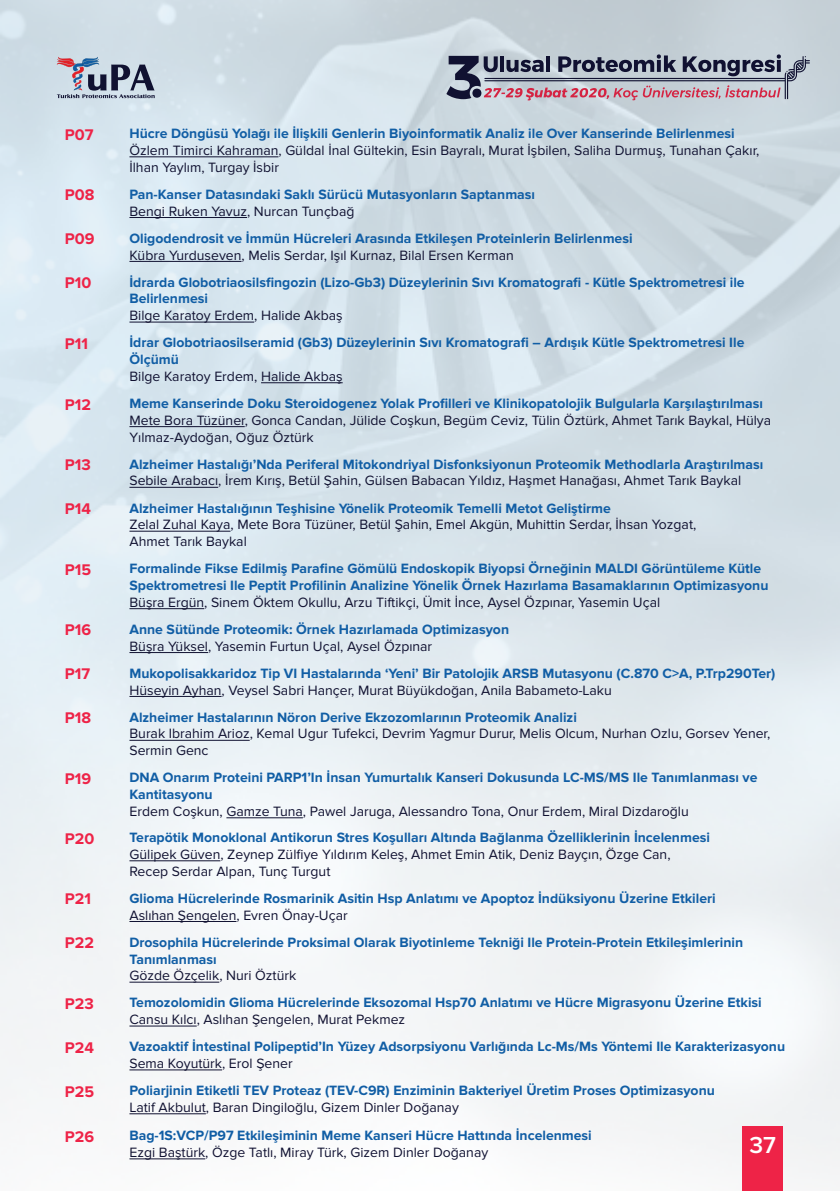
<style>
.page{position:relative;width:840px;height:1191px;background:#fff}
.page>*{position:absolute;margin:0;border:0;box-sizing:border-box;transform-origin:0 0}
.t1{font:600 24px "Proxima Nova";color:#fff}
.t2{font:700 16px "Proxima Nova";color:#ee2347}
.t3{font:700 14px/16.8px "Proxima Nova";color:#115ea5}
.t4{font:14px/16.8px "Proxima Nova";color:#101131}
</style>
<div class="page">
<img style="left:0;top:0;width:839px;height:1191px">
<svg style="left:56px;top:57px;width:99px;height:41px;background:#9ca2b3"></svg>
<svg style="left:446px;top:54px;width:363px;height:46px;background:#9b97a6"></svg>
<div style="left:742px;top:1126px;width:40px;height:65px;background:#ee2347"></div>
<hr style="left:129px;top:156px;width:149px;height:1px;background:#101131">
<hr style="left:129px;top:217px;width:118px;height:1px;background:#101131">
<hr style="left:129px;top:261px;width:112px;height:1px;background:#101131">
<hr style="left:129px;top:322px;width:125px;height:1px;background:#101131">
<hr style="left:261px;top:382px;width:81px;height:1px;background:#101131">
<hr style="left:129px;top:426px;width:115px;height:1px;background:#101131">
<hr style="left:129px;top:487px;width:89px;height:1px;background:#101131">
<hr style="left:129px;top:531px;width:101px;height:1px;background:#101131">
<hr style="left:129px;top:608px;width:75px;height:1px;background:#101131">
<hr style="left:129px;top:652px;width:79px;height:1px;background:#101131">
<hr style="left:129px;top:696px;width:92px;height:1px;background:#101131">
<hr style="left:129px;top:740px;width:120px;height:1px;background:#101131">
<hr style="left:226px;top:817px;width:77px;height:1px;background:#101131">
<hr style="left:129px;top:860px;width:91px;height:1px;background:#101131">
<hr style="left:129px;top:921px;width:107px;height:1px;background:#101131">
<hr style="left:129px;top:981px;width:90px;height:1px;background:#101131">
<hr style="left:129px;top:1025px;width:68px;height:1px;background:#101131">
<hr style="left:129px;top:1069px;width:93px;height:1px;background:#101131">
<hr style="left:129px;top:1113px;width:77px;height:1px;background:#101131">
<hr style="left:129px;top:1158px;width:76px;height:1px;background:#101131">
<p class="t2" style="left:65px;top:125px;width:30px">P07</p>
<p class="t3" style="left:129px;top:125px;width:606px">Hücre Döngüsü Yolağı ile İlişkili Genlerin Biyoinformatik Analiz ile Over Kanserinde Belirlenmesi</p>
<p class="t4" style="left:129px;top:142px;width:631px">Özlem Timirci Kahraman, Güldal İnal Gültekin, Esin Bayralı, Murat İşbilen, Saliha Durmuş, Tunahan Çakır,<br>İlhan Yaylım, Turgay İsbir</p>
<p class="t2" style="left:65px;top:186px;width:31px">P08</p>
<p class="t3" style="left:129px;top:186px;width:407px">Pan-Kanser Datasındaki Saklı Sürücü Mutasyonların Saptanması</p>
<p class="t4" style="left:129px;top:203px;width:226px">Bengi Ruken Yavuz, Nurcan Tunçbağ</p>
<p class="t2" style="left:65px;top:230px;width:31px">P09</p>
<p class="t3" style="left:129px;top:230px;width:504px">Oligodendrosit ve İmmün Hücreleri Arasında Etkileşen Proteinlerin Belirlenmesi</p>
<p class="t4" style="left:129px;top:247px;width:386px">Kübra Yurduseven, Melis Serdar, Işıl Kurnaz, Bilal Ersen Kerman</p>
<p class="t2" style="left:65px;top:274px;width:28px">P10</p>
<p class="t3" style="left:129px;top:274px;width:616px">İdrarda Globotriaosilsfingozin (Lizo-Gb3) Düzeylerinin Sıvı Kromatografi - Kütle Spektrometresi ile<br>Belirlenmesi</p>
<p class="t4" style="left:129px;top:307px;width:214px">Bilge Karatoy Erdem, Halide Akbaş</p>
<p class="t2" style="left:65px;top:334px;width:25px">P11</p>
<p class="t3" style="left:129px;top:334px;width:616px">İdrar Globotriaosilseramid (Gb3) Düzeylerinin Sıvı Kromatografi – Ardışık Kütle Spektrometresi Ile<br>Ölçümü</p>
<p class="t4" style="left:129px;top:368px;width:214px">Bilge Karatoy Erdem, Halide Akbaş</p>
<p class="t2" style="left:65px;top:395px;width:28px">P12</p>
<p class="t3" style="left:129px;top:395px;width:634px">Meme Kanserinde Doku Steroidogenez Yolak Profilleri ve Klinikopatolojik Bulgularla Karşılaştırılması</p>
<p class="t4" style="left:129px;top:412px;width:642px">Mete Bora Tüzüner, Gonca Candan, Jülide Coşkun, Begüm Ceviz, Tülin Öztürk, Ahmet Tarık Baykal, Hülya<br>Yılmaz-Aydoğan, Oğuz Öztürk</p>
<p class="t2" style="left:65px;top:456px;width:27px">P13</p>
<p class="t3" style="left:129px;top:456px;width:635px">Alzheimer Hastalığı’Nda Periferal Mitokondriyal Disfonksiyonun Proteomik Methodlarla Araştırılması</p>
<p class="t4" style="left:129px;top:472px;width:613px">Sebile Arabacı, İrem Kırış, Betül Şahin, Gülsen Babacan Yıldız, Haşmet Hanağası, Ahmet Tarık Baykal</p>
<p class="t2" style="left:65px;top:499px;width:28px">P14</p>
<p class="t3" style="left:129px;top:500px;width:482px">Alzheimer Hastalığının Teşhisine Yönelik Proteomik Temelli Metot Geliştirme</p>
<p class="t4" style="left:129px;top:516px;width:568px">Zelal Zuhal Kaya, Mete Bora Tüzüner, Betül Şahin, Emel Akgün, Muhittin Serdar, İhsan Yozgat,<br>Ahmet Tarık Baykal</p>
<p class="t2" style="left:65px;top:560px;width:28px">P15</p>
<p class="t3" style="left:129px;top:560px;width:640px">Formalinde Fikse Edilmiş Parafine Gömülü Endoskopik Biyopsi Örneğinin MALDI Görüntüleme Kütle<br>Spektrometresi Ile Peptit Profilinin Analizine Yönelik Örnek Hazırlama Basamaklarının Optimizasyonu</p>
<p class="t4" style="left:129px;top:594px;width:532px">Büşra Ergün, Sinem Öktem Okullu, Arzu Tiftikçi, Ümit İnce, Aysel Özpınar, Yasemin Uçal</p>
<p class="t2" style="left:65px;top:621px;width:28px">P16</p>
<p class="t3" style="left:129px;top:621px;width:381px">Anne Sütünde Proteomik: Örnek Hazırlamada Optimizasyon</p>
<p class="t4" style="left:129px;top:638px;width:304px">Büşra Yüksel, Yasemin Furtun Uçal, Aysel Özpınar</p>
<p class="t2" style="left:65px;top:665px;width:27px">P17</p>
<p class="t3" style="left:129px;top:665px;width:647px">Mukopolisakkaridoz Tip VI Hastalarında ‘Yeni’ Bir Patolojik ARSB Mutasyonu (C.870 C&gt;A, P.Trp290Ter)</p>
<p class="t4" style="left:129px;top:681px;width:483px">Hüseyin Ayhan, Veysel Sabri Hançer, Murat Büyükdoğan, Anila Babameto-Laku</p>
<p class="t2" style="left:65px;top:708px;width:28px">P18</p>
<p class="t3" style="left:129px;top:709px;width:448px">Alzheimer Hastalarının Nöron Derive Ekzozomlarının Proteomik Analizi</p>
<p class="t4" style="left:129px;top:725px;width:642px">Burak Ibrahim Arioz, Kemal Ugur Tufekci, Devrim Yagmur Durur, Melis Olcum, Nurhan Ozlu, Gorsev Yener,<br>Sermin Genc</p>
<p class="t2" style="left:65px;top:769px;width:28px">P19</p>
<p class="t3" style="left:129px;top:769px;width:629px">DNA Onarım Proteini PARP1’In İnsan Yumurtalık Kanseri Dokusunda LC-MS/MS Ile Tanımlanması ve<br>Kantitasyonu</p>
<p class="t4" style="left:129px;top:803px;width:560px">Erdem Coşkun, Gamze Tuna, Pawel Jaruga, Alessandro Tona, Onur Erdem, Miral Dizdaroğlu</p>
<p class="t2" style="left:65px;top:829px;width:31px">P20</p>
<p class="t3" style="left:129px;top:829px;width:581px">Terapötik Monoklonal Antikorun Stres Koşulları Altında Bağlanma Özelliklerinin İncelenmesi</p>
<p class="t4" style="left:129px;top:846px;width:542px">Gülipek Güven, Zeynep Zülfiye Yıldırım Keleş, Ahmet Emin Atik, Deniz Bayçın, Özge Can,<br>Recep Serdar Alpan, Tunç Turgut</p>
<p class="t2" style="left:65px;top:890px;width:28px">P21</p>
<p class="t3" style="left:129px;top:890px;width:587px">Glioma Hücrelerinde Rosmarinik Asitin Hsp Anlatımı ve Apoptoz İndüksiyonu Üzerine Etkileri</p>
<p class="t4" style="left:129px;top:906px;width:219px">Aslıhan Şengelen, Evren Önay-Uçar</p>
<p class="t2" style="left:65px;top:933px;width:31px">P22</p>
<p class="t3" style="left:129px;top:934px;width:615px">Drosophila Hücrelerinde Proksimal Olarak Biyotinleme Tekniği Ile Protein-Protein Etkileşimlerinin<br>Tanımlanması</p>
<p class="t4" style="left:129px;top:967px;width:168px">Gözde Özçelik, Nuri Öztürk</p>
<p class="t2" style="left:65px;top:994px;width:30px">P23</p>
<p class="t3" style="left:129px;top:994px;width:633px">Temozolomidin Glioma Hücrelerinde Eksozomal Hsp70 Anlatımı ve Hücre Migrasyonu Üzerine Etkisi</p>
<p class="t4" style="left:129px;top:1011px;width:277px">Cansu Kılcı, Aslıhan Şengelen, Murat Pekmez</p>
<p class="t2" style="left:65px;top:1038px;width:31px">P24</p>
<p class="t3" style="left:129px;top:1038px;width:656px">Vazoaktif İntestinal Polipeptid’In Yüzey Adsorpsiyonu Varlığında Lc-Ms/Ms Yöntemi Ile Karakterizasyonu</p>
<p class="t4" style="left:129px;top:1055px;width:165px">Sema Koyutürk, Erol Şener</p>
<p class="t2" style="left:65px;top:1082px;width:31px">P25</p>
<p class="t3" style="left:129px;top:1082px;width:586px">Poliarjinin Etiketli TEV Proteaz (TEV-C9R) Enziminin Bakteriyel Üretim Proses Optimizasyonu</p>
<p class="t4" style="left:129px;top:1099px;width:331px">Latif Akbulut, Baran Dingiloğlu, Gizem Dinler Doğanay</p>
<p class="t2" style="left:65px;top:1127px;width:31px">P26</p>
<p class="t3" style="left:129px;top:1127px;width:463px">Bag-1S:VCP/P97 Etkileşiminin Meme Kanseri Hücre Hattında İncelenmesi</p>
<p class="t4" style="left:129px;top:1144px;width:360px">Ezgi Baştürk, Özge Tatlı, Miray Türk, Gizem Dinler Doğanay</p>
<h1 class="t1" style="left:749px;top:1131px;width:28px">37</h1>
</div>
